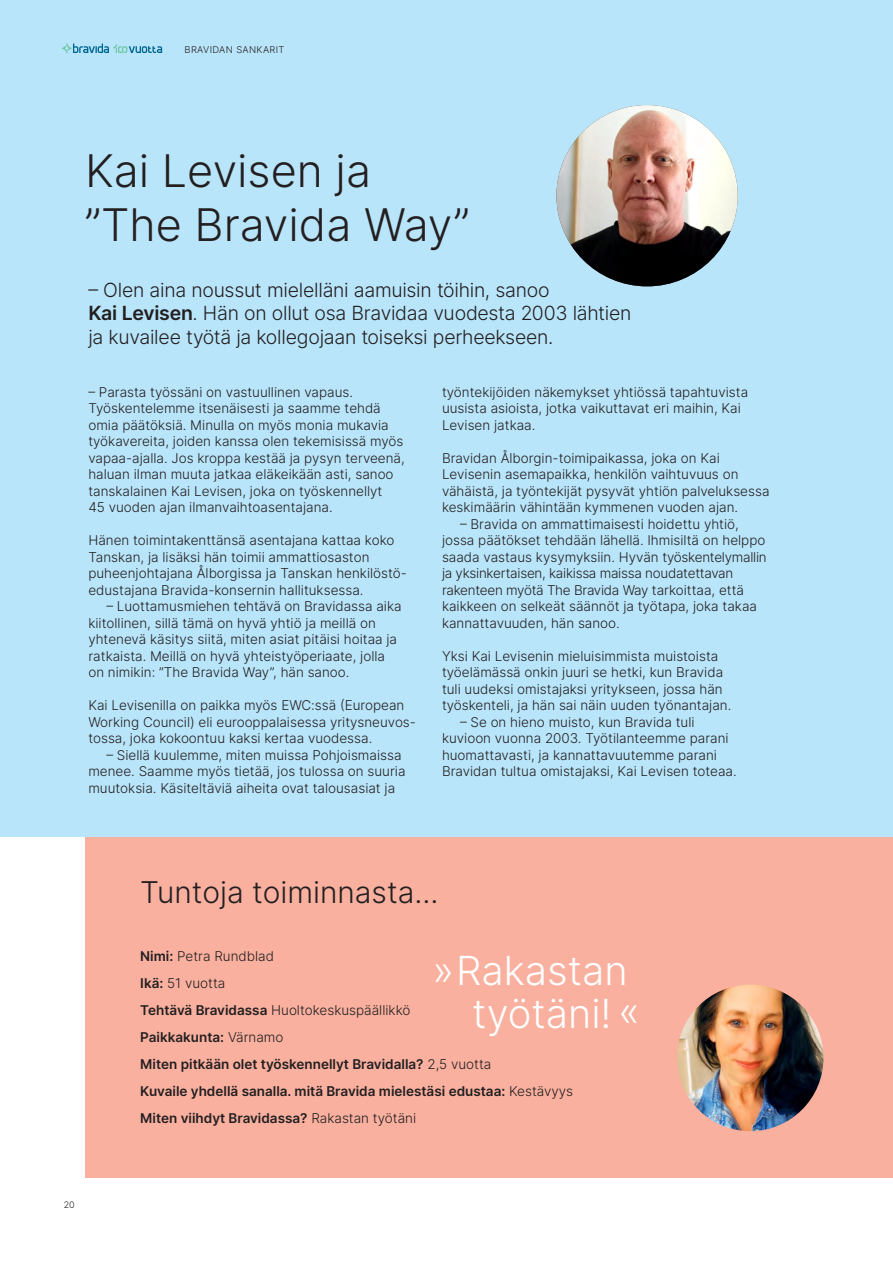
<style>
.page{position:relative;width:893px;height:1263px;background:#fff}
.page>*{position:absolute;margin:0;border:0;box-sizing:border-box;transform-origin:0 0}
.t1{font:300 45px/54px "Inter";color:#231f20}
.t2{font:300 40.05px/42px "Inter";color:#fff;text-align:center}
.t3{font:300 30px "Inter";color:#231f20}
.t4{font:300 19.5px/23.4px "Inter";letter-spacing:-.015em;color:#231f20}
.t5{font:300 13.5px/16.5px "Inter";color:#231f20}
.t6{font:600 13.5px/27px "Inter";color:#231f20}
.t7{font:300 9.3px "Inter";letter-spacing:.04em;color:#231f20}
.t8{font:300 9px "Inter";color:#231f20}
.s1{font-weight:600}
.s2{font-weight:300}
</style>
<div class="page">
<div style="left:85px;top:837px;width:808px;height:341px;background:#f9b09f"></div>
<div style="left:0;top:0;width:893px;height:837px;background:#b9e5fa"></div>
<svg style="left:63px;top:44px;width:99px;height:9px"></svg>
<img style="left:677px;top:984px;width:146px;height:147px;border-radius:73px">
<img style="left:556px;top:105px;width:182px;height:181px;border-radius:91px">
<p class="t7" style="left:185px;top:43px;width:101px">BRAVIDAN SANKARIT</p>
<h1 class="t1" style="left:85px;top:143px;width:386px">Kai Levisen ja ”The Bravida Way”</h1>
<h3 class="t4" style="left:88px;top:278px;width:545px">– Olen aina noussut mielelläni aamuisin töihin, sanoo<br><span class="s1">Kai Levisen</span>. Hän on ollut osa Bravidaa vuodesta 2003 lähtien ja kuvailee työtä ja kollegojaan toiseksi perheekseen.</h3>
<p class="t5" style="left:88px;top:383px;width:318px">– Parasta työssäni on vastuullinen vapaus.<br>Työskentelemme itsenäisesti ja saamme tehdä omia päätöksiä. Minulla on myös monia mukavia työkavereita, joiden kanssa olen tekemisissä myös vapaa-ajalla. Jos kroppa kestää ja pysyn terveenä, haluan ilman muuta jatkaa eläkeikään asti, sanoo tanskalainen Kai Levisen, joka on työskennellyt<br>45 vuoden ajan ilmanvaihtoasentajana.</p>
<p class="t5" style="left:88px;top:532px;width:320px">Hänen toimintakenttänsä asentajana kattaa koko Tanskan, ja lisäksi hän toimii ammattiosaston puheenjohtajana Ålborgissa ja Tanskan henkilöstö&shy;edustajana Bravida-konsernin hallituksessa.</p>
<p class="t5" style="left:88px;top:598px;width:315px;text-indent:18px">– Luottamusmiehen tehtävä on Bravidassa aika kiitollinen, sillä tämä on hyvä yhtiö ja meillä on yhtenevä käsitys siitä, miten asiat pitäisi hoitaa ja ratkaista. Meillä on hyvä yhteistyöperiaate, jolla on nimikin: ”The Bravida Way”, hän sanoo.</p>
<p class="t5" style="left:88px;top:697px;width:329px">Kai Levisenilla on paikka myös EWC:ssä (European<br>Working Council) eli eurooppalaisessa yritysneuvos&shy;tossa, joka kokoontuu kaksi kertaa vuodessa.</p>
<p class="t5" style="left:88px;top:746px;width:319px;text-indent:18px">– Siellä kuulemme, miten muissa Pohjoismaissa menee. Saamme myös tietää, jos tulossa on suuria muutoksia. Käsiteltäviä aiheita ovat talousasiat ja</p>
<p class="t5" style="left:442px;top:383px;width:308px">työntekijöiden näkemykset yhtiössä tapahtuvista uusista asioista, jotka vaikuttavat eri maihin, Kai<br>Levisen jatkaa.</p>
<p class="t5" style="left:442px;top:449px;width:329px">Bravidan Ålborgin-toimipaikassa, joka on Kai Levisenin asemapaikka, henkilön vaihtuvuus on vähäistä, ja työntekijät pysyvät yhtiön palveluksessa keskimäärin vähintään kymmenen vuoden ajan.</p>
<p class="t5" style="left:442px;top:515px;width:326px;text-indent:18px">– Bravida on ammattimaisesti hoidettu yhtiö, jossa päätökset tehdään lähellä. Ihmisiltä on helppo saada vastaus kysymyksiin. Hyvän työskentelymallin ja yksinkertaisen, kaikissa maissa noudatettavan rakenteen myötä The Bravida Way tarkoittaa, että kaikkeen on selkeät säännöt ja työtapa, joka takaa kannattavuuden, hän sanoo.</p>
<p class="t5" style="left:442px;top:647px;width:291px">Yksi Kai Levisenin mieluisimmista muistoista työelämässä onkin juuri se hetki, kun Bravida tuli uudeksi omistajaksi yritykseen, jossa hän työskenteli, ja hän sai näin uuden työnantajan.</p>
<p class="t5" style="left:442px;top:713px;width:296px;text-indent:18px">– Se on hieno muisto, kun Bravida tuli kuvioon vuonna 2003. Työtilanteemme parani huomattavasti, ja kannattavuutemme parani Bravidan tultua omistajaksi, Kai Levisen toteaa.</p>
<p class="t8" style="left:64px;top:1198px;width:13px">20</p>
<h3 class="t3" style="left:140px;top:870px;width:300px">Tuntoja toiminnasta...</h3>
<p class="t6" style="left:140px;top:942px;width:434px">Nimi: <span class="s2">Petra Rundblad<br></span>Ikä: <span class="s2">51 vuotta<br></span>Tehtävä Bravidassa <span class="s2">Huoltokeskuspäällikkö<br></span>Paikkakunta: <span class="s2">Värnamo<br></span>Miten pitkään olet työskennellyt Bravidalla? <span class="s2">2,5 vuotta<br></span>Kuvaile yhdellä sanalla. mitä Bravida mielestäsi edustaa: <span class="s2">Kestävyys </span>Miten viihdyt Bravidassa? <span class="s2">Rakastan työtäni</span></p>
<h2 class="t2" style="left:456px;top:949px;width:185px">Rakastan työtäni! «</h2>
</div>
